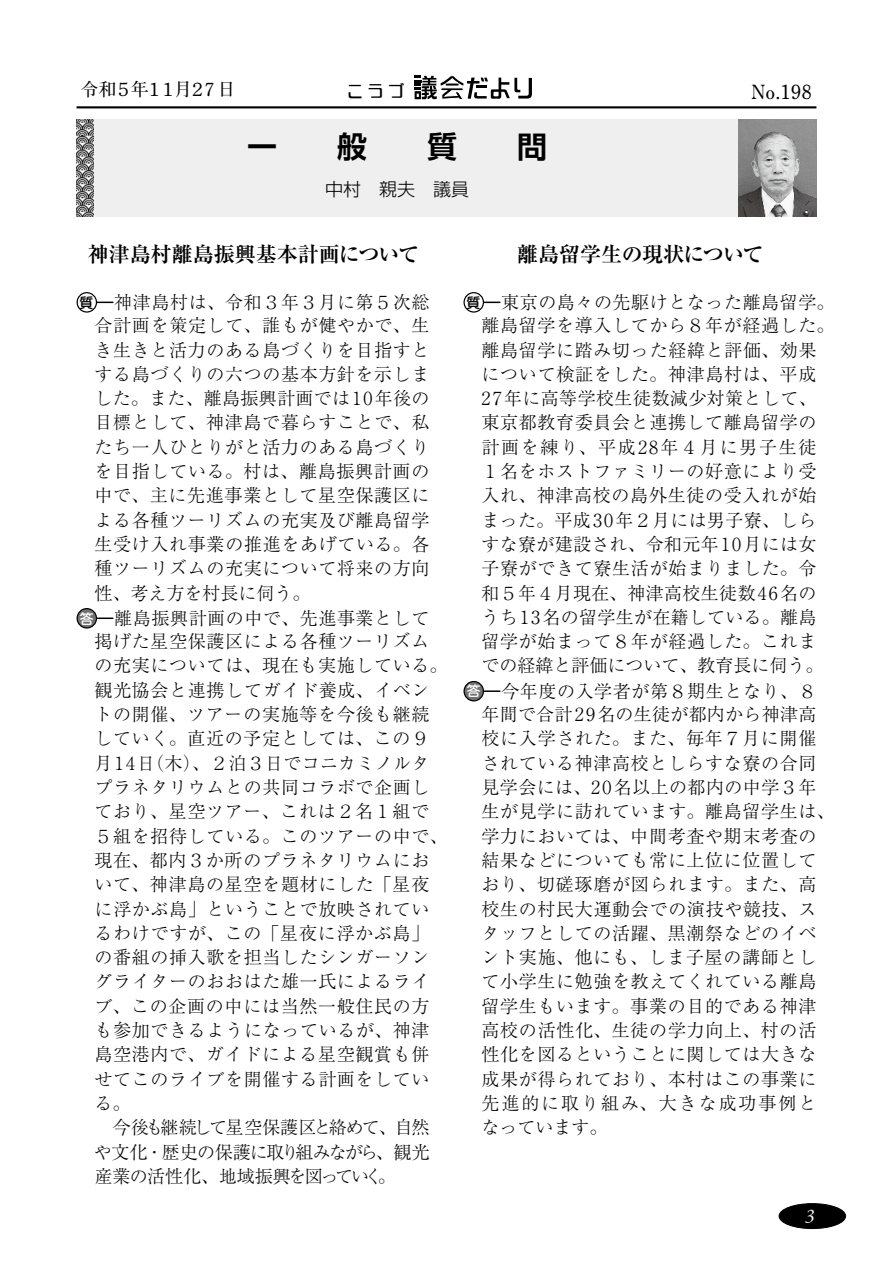
<style>
.page{position:relative;width:893px;height:1263px;background:#fff}
.page>*{position:absolute;margin:0;border:0;box-sizing:border-box;transform-origin:0 0}
.t1{font:700 30px "Shin Go Pro De";color:#000}
.t2{font:700 21px "Ryumin Pro";color:#000}
.t3{font:700 21px "Ryumin Pro";letter-spacing:-.02em;color:#000}
.t4{font:700 19.5px "Futo Min A101 Pro";color:#000}
.t5{font:italic 19.5px "Garamond Premr Pro";color:#fff}
.t6{font:300 18px/24.3px "Ryumin Pro";letter-spacing:.035em;color:#000}
.t7{font:300 18px "Ryumin Pro";letter-spacing:.015em;color:#000}
.t8{font:300 18px "Ryumin Pro";color:#000}
.t9{font:300 18px "Ryumin Pro";letter-spacing:-.07em;color:#000}
.t10{font:300 18px "Ryumin Pro";letter-spacing:-.03em;color:#000}
.t11{font:300 18px "Ryumin Pro";letter-spacing:-.035em;color:#000}
.t12{font:300 18px "Ryumin Pro";letter-spacing:.095em;color:#000}
.t13{font:700 18px "Futo Min A101 Pro";letter-spacing:-.145em;color:#000}
.t14{font:300 18px "Shin Go Pro";color:#000}
.t15{font:16.5px "DF So Gei W5 WING RKSJ H";color:#000}
.s1{font-family:"UD Shin M Go Pro";font-weight:500;font-size:13.8px}
.s2{font-family:"UD Shin M Go Pro";font-weight:500;font-size:13.8px;color:#fff}
</style>
<div class="page">
<hr style="left:77px;top:106px;width:739px;height:2px;background:#000">
<svg style="left:414px;top:75px;width:118px;height:25px"></svg>
<div style="left:779px;top:1203px;width:67px;height:25px;background:#000;border-radius:50%"></div>
<div style="left:779px;top:1203px;width:67px;height:26px;border:1px solid #000;border-radius:50%"></div>
<svg style="left:97px;top:302px;width:16px;height:1px"></svg>
<div style="left:77px;top:292px;width:20px;height:21px;border:1px solid #000;border-radius:50%"></div>
<svg style="left:97px;top:617px;width:16px;height:2px"></svg>
<div style="left:77px;top:609px;width:19px;height:19px;background:#727171;border-radius:50%"></div>
<div style="left:77px;top:608px;width:20px;height:20px;border:1px solid #000;border-radius:50%"></div>
<svg style="left:484px;top:302px;width:16px;height:1px"></svg>
<div style="left:463px;top:292px;width:21px;height:21px;border:1px solid #000;border-radius:50%"></div>
<svg style="left:484px;top:690px;width:16px;height:2px"></svg>
<div style="left:464px;top:681px;width:19px;height:20px;background:#727171;border-radius:50%"></div>
<div style="left:463px;top:681px;width:21px;height:20px;border:1px solid #000;border-radius:50%"></div>
<div style="left:77px;top:119px;width:662px;height:98px;background:#efefef"></div>
<img style="left:77px;top:119px;width:17px;height:98px">
<img style="left:739px;top:119px;width:77px;height:98px">
<p class="t13" style="left:80px;top:76px;width:156px">令和５年１１月２7 日</p>
<p class="t4" style="left:751px;top:76px;width:62px">No.198</p>
<p class="t15" style="left:348px;top:83px;width:58px">こうづ</p>
<h1 class="t1" style="left:247px;top:122px;width:31px">一</h1>
<h1 class="t1" style="left:337px;top:122px;width:31px">般</h1>
<h1 class="t1" style="left:427px;top:122px;width:31px">質</h1>
<h1 class="t1" style="left:517px;top:122px;width:31px">問</h1>
<p class="t14" style="left:325px;top:174px;width:146px">中村　親夫　議員</p>
<p class="t2" style="left:88px;top:237px;width:333px">神津島村離島振興基本計画について</p>
<p class="t6" style="left:80px;top:289px;width:351px"><span class="s1">質</span> 神津島村は、令和３年３月に第５次総</p>
<p class="t6" style="left:95px;top:312px;width:336px">合計画を策定して、誰もが健やかで、生</p>
<p class="t6" style="left:95px;top:336px;width:337px">き生きと活力のある島づくりを目指すと</p>
<p class="t6" style="left:95px;top:360px;width:337px">する島づくりの六つの基本方針を示しま</p>
<p class="t6" style="left:95px;top:385px;width:336px">した。また、離島振興計画では10年後の</p>
<p class="t6" style="left:95px;top:409px;width:336px">目標として、神津島で暮らすことで、私</p>
<p class="t6" style="left:95px;top:433px;width:337px">たち一人ひとりがと活力のある島づくり</p>
<p class="t6" style="left:95px;top:458px;width:336px">を目指している。村は、離島振興計画の</p>
<p class="t6" style="left:95px;top:482px;width:336px">中で、主に先進事業として星空保護区に</p>
<p class="t6" style="left:95px;top:506px;width:337px">よる各種ツーリズムの充実及び離島留学</p>
<p class="t6" style="left:95px;top:531px;width:336px">生受け入れ事業の推進をあげている。各</p>
<p class="t6" style="left:95px;top:555px;width:337px">種ツーリズムの充実について将来の方向</p>
<p class="t8" style="left:95px;top:579px;width:217px">性、考え方を村長に伺う。</p>
<p class="t6" style="left:80px;top:605px;width:351px"><span class="s2">答</span> 離島振興計画の中で、先進事業として</p>
<p class="t6" style="left:95px;top:628px;width:337px">掲げた星空保護区による各種ツーリズム</p>
<p class="t6" style="left:95px;top:652px;width:354px">の充実については、現在も実施している。</p>
<p class="t6" style="left:95px;top:676px;width:336px">観光協会と連携してガイド養成、イベン</p>
<p class="t6" style="left:95px;top:701px;width:336px">トの開催、ツアーの実施等を今後も継続</p>
<p class="t6" style="left:95px;top:725px;width:336px">していく。直近の予定としては、この９</p>
<p class="t7" style="left:95px;top:749px;width:336px">月14日（木）、２泊３日でコニカミノルタ</p>
<p class="t6" style="left:95px;top:774px;width:337px">プラネタリウムとの共同コラボで企画し</p>
<p class="t6" style="left:95px;top:798px;width:336px">ており、星空ツアー、これは２名１組で</p>
<p class="t6" style="left:95px;top:822px;width:354px">５組を招待している。このツアーの中で、</p>
<p class="t6" style="left:95px;top:846px;width:336px">現在、都内３か所のプラネタリウムにお</p>
<p class="t6" style="left:95px;top:871px;width:336px">いて、神津島の星空を題材にした「星夜</p>
<p class="t6" style="left:95px;top:895px;width:337px">に浮かぶ島」ということで放映されてい</p>
<p class="t6" style="left:95px;top:919px;width:336px">るわけですが、この「星夜に浮かぶ島」</p>
<p class="t6" style="left:95px;top:944px;width:337px">の番組の挿入歌を担当したシンガーソン</p>
<p class="t6" style="left:95px;top:968px;width:337px">グライターのおおはた雄一氏によるライ</p>
<p class="t6" style="left:95px;top:992px;width:336px">ブ、この企画の中には当然一般住民の方</p>
<p class="t6" style="left:95px;top:1017px;width:336px">も参加できるようになっているが、神津</p>
<p class="t6" style="left:95px;top:1041px;width:336px">島空港内で、ガイドによる星空観賞も併</p>
<p class="t6" style="left:95px;top:1065px;width:337px">せてこのライブを開催する計画をしてい</p>
<p class="t6" style="left:95px;top:1089px;width:37px">る。</p>
<p class="t9" style="left:77px;top:1113px;width:354px">　　今後も継続して星空保護区と絡めて、自然</p>
<p class="t10" style="left:94px;top:1138px;width:337px">や文化・歴史の保護に取り組みながら、観光</p>
<p class="t11" style="left:95px;top:1162px;width:303px">産業の活性化、地域振興を図っていく。</p>
<p class="t3" style="left:517px;top:237px;width:248px">離島留学生の現状について</p>
<p class="t6" style="left:467px;top:289px;width:369px"><span class="s1">質</span> 東京の島々の先駆けとなった離島留学。</p>
<p class="t6" style="left:481px;top:312px;width:355px">離島留学を導入してから８年が経過した。</p>
<p class="t6" style="left:481px;top:336px;width:336px">離島留学に踏み切った経緯と評価、効果</p>
<p class="t6" style="left:481px;top:360px;width:336px">について検証をした。神津島村は、平成</p>
<p class="t6" style="left:481px;top:385px;width:336px">27年に高等学校生徒数減少対策として、</p>
<p class="t6" style="left:481px;top:409px;width:337px">東京都教育委員会と連携して離島留学の</p>
<p class="t12" style="left:481px;top:433px;width:336px">計画を練り、平成28年４月に男子生徒</p>
<p class="t6" style="left:481px;top:458px;width:337px">１名をホストファミリーの好意により受</p>
<p class="t6" style="left:481px;top:482px;width:336px">入れ、神津高校の島外生徒の受入れが始</p>
<p class="t6" style="left:481px;top:506px;width:336px">まった。平成30年２月には男子寮、しら</p>
<p class="t7" style="left:481px;top:530px;width:336px">すな寮が建設され、令和元年10月には女</p>
<p class="t6" style="left:481px;top:555px;width:336px">子寮ができて寮生活が始まりました。令</p>
<p class="t7" style="left:481px;top:579px;width:336px">和５年４月現在、神津高校生徒数46名の</p>
<p class="t7" style="left:481px;top:603px;width:336px">うち13名の留学生が在籍している。離島</p>
<p class="t6" style="left:481px;top:628px;width:336px">留学が始まって８年が経過した。これま</p>
<p class="t8" style="left:481px;top:652px;width:344px">での経緯と評価について、教育長に伺う。</p>
<p class="t6" style="left:467px;top:678px;width:351px"><span class="s2">答</span> 今年度の入学者が第８期生となり、８</p>
<p class="t6" style="left:481px;top:701px;width:354px">年間で合計29名の生徒が都内から神津高校に入学された。また、毎年７月に開催されている神津高校としらすな寮の合同見学会には、20名以上の都内の中学３年生が見学に訪れています。離島留学生は、学力においては、中間考査や期末考査の結果などについても常に上位に位置しており、切磋琢磨が図られます。また、高校生の村民大運動会での演技や競技、スタッフとしての活躍、黒潮祭などのイベント実施、他にも、しま子屋の講師として小学生に勉強を教えてくれている離島留学生もいます。事業の目的である神津高校の活性化、生徒の学力向上、村の活性化を図るということに関しては大きな成果が得られており、本村はこの事業に先進的に取り組み、大きな成功事例となっています。</p>
<p class="t5" style="left:805px;top:1204px;width:11px">3</p>
</div>
